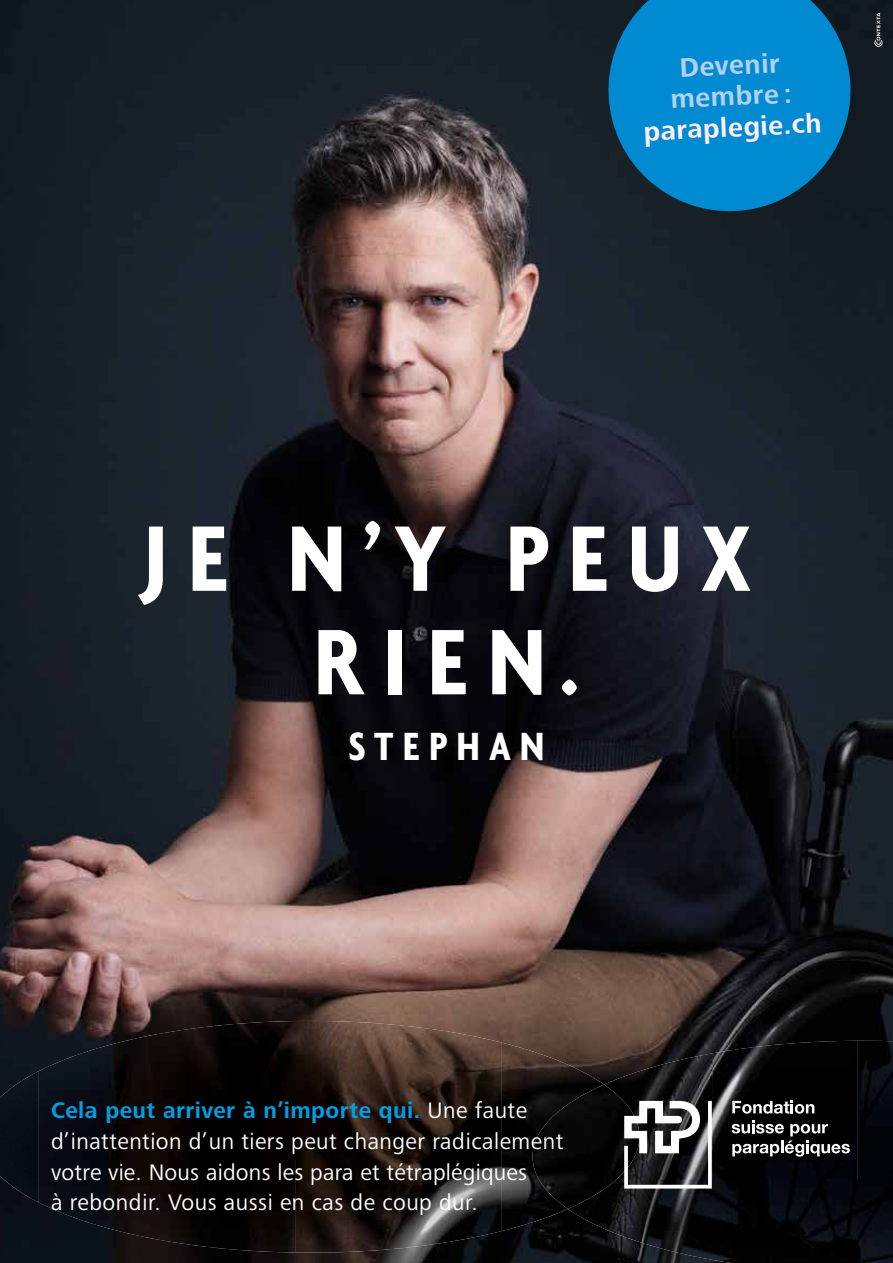
<style>
.page{position:relative;width:893px;height:1263px;background:#fff}
.page>*{position:absolute;margin:0;border:0;box-sizing:border-box;transform-origin:0 0}
.t1{font:700 condensed 100.65px/103.5px "Agenda";letter-spacing:.195em;color:#fff;text-align:center}
.t2{font:700 condensed 42.6px "Agenda";letter-spacing:.215em;color:#fff}
.t3{font:700 27.75px/31px "Frutiger Next Pro";color:#b2d1ef;text-align:center}
.t4{font:700 27.75px "Frutiger Next Pro";color:#fdeef6}
.t5{font:23.25px/30.9px "Frutiger Next Pro";letter-spacing:.02em;color:#fff}
.s1{font-weight:700;color:#009ee3}
</style>
<div class="page">
<img style="left:0;top:0;width:893px;height:1263px">
<img style="left:38px;top:1028px;width:155px;height:132px">
<img style="left:193px;top:1021px;width:309px;height:139px">
<img style="left:501px;top:1042px;width:103px;height:189px">
<div style="left:0;top:1071px;width:39px;height:131px;background:#090e16"></div>
<img style="left:38px;top:1160px;width:464px;height:93px">
<img style="left:604px;top:1053px;width:109px;height:127px">
<img style="left:713px;top:1041px;width:144px;height:139px">
<img style="left:857px;top:1041px;width:36px;height:222px">
<img style="left:568px;top:1180px;width:290px;height:83px">
<img style="left:532px;top:1084px;width:107px;height:125px">
<svg style="left:605px;top:0;width:249px;height:214px;background:#0474af"></svg>
<svg style="left:732px;top:1101px;width:82px;height:12px"></svg>
<svg style="left:624px;top:1101px;width:88px;height:87px"></svg>
<svg style="left:732px;top:1121px;width:118px;height:35px"></svg>
<svg style="left:874px;top:13px;width:8px;height:34px"></svg>
<p class="t3" style="left:668px;top:53px;width:123px;rotate:-3deg">Devenir membre :</p>
<p class="t4" style="left:643px;top:116px;width:180px;rotate:-3deg">paraplegie.ch</p>
<h1 class="t1" style="left:142px;top:505px;width:611px">JE N’Y PEUX<br>RIEN.</h1>
<h2 class="t2" style="left:348px;top:721px;width:198px">STEPHAN</h2>
<p class="t5" style="left:51px;top:1094px;width:514px"><span class="s1">Cela peut arriver à n’importe qui.</span> Une faute d’inattention d’un tiers peut changer radicalement votre vie. Nous aidons les para et tétraplégiques<br>à rebondir. Vous aussi en cas de coup dur.</p>
</div>
